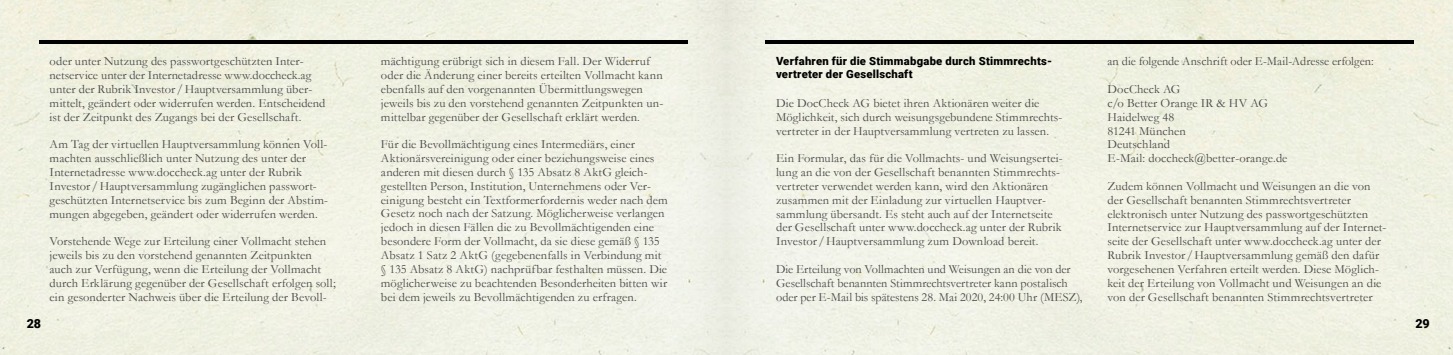
<style>
.page{position:relative;width:1453px;height:355px;background:#fff}
.page>*{position:absolute;margin:0;border:0;box-sizing:border-box;transform-origin:0 0}
.t1{font:12.5px/13.8px "Garamond";letter-spacing:.01em;color:#494948}
.t2{font:900 12.5px "Roboto";color:#000}
.t3{font:900 11.25px/13.1px "Roboto";letter-spacing:.025em;color:#000}
</style>
<div class="page">
<div style="left:0;top:0;width:1453px;height:354px;background:#f0f1e3"></div>
<hr style="left:39px;top:40px;width:648px;height:4px;background:#000">
<hr style="left:765px;top:40px;width:649px;height:3px;background:#000">
<p class="t1" style="left:50px;top:54px;width:277px">oder unter Nutzung des passwortgeschützten Inter&shy;netservice unter der Internetadresse www.doccheck.ag unter der Rubrik Investor /Hauptversammlung über&shy;mittelt, geändert oder widerrufen werden. Entscheidend ist der Zeitpunkt des Zugangs bei der Gesellschaft.</p>
<p class="t1" style="left:50px;top:137px;width:280px">Am Tag der virtuellen Hauptversammlung können Voll&shy;machten ausschließlich unter Nutzung des unter der Internetadresse www.doccheck.ag unter der Rubrik Investor /Hauptversammlung zugänglichen passwort&shy;geschützten Internetservice bis zum Beginn der Abstim&shy;mungen abgegeben, geändert oder widerrufen werden.</p>
<p class="t1" style="left:50px;top:234px;width:288px">Vorstehende Wege zur Erteilung einer Vollmacht stehen jeweils bis zu den vorstehend genannten Zeitpunkten auch zur Verfügung, wenn die Erteilung der Vollmacht durch Erklärung gegenüber der Gesellschaft erfolgen soll; ein gesonderter Nachweis über die Erteilung der Bevoll-</p>
<p class="t1" style="left:381px;top:54px;width:284px">mächtigung erübrigt sich in diesem Fall. Der Widerruf oder die Änderung einer bereits erteilten Vollmacht kann ebenfalls auf den vorgenannten Übermittlungswegen jeweils bis zu den vorstehend genannten Zeitpunkten un&shy;mittelbar gegenüber der Gesellschaft erklärt werden.</p>
<p class="t1" style="left:381px;top:137px;width:288px">Für die Bevollmächtigung eines Intermediärs, einer Aktionärsvereinigung oder einer beziehungsweise eines anderen mit diesen durch § 135 Absatz 8 AktG gleich&shy;gestellten Person, Institution, Unternehmens oder Ver&shy;einigung besteht ein Textformerfordernis weder nach dem Gesetz noch nach der Satzung. Möglicherweise verlangen jedoch in diesen Fällen die zu Bevollmächtigenden eine besondere Form der Vollmacht, da sie diese gemäß § 135<br>Absatz 1 Satz 2 AktG (gegebenenfalls in Verbindung mit § 135 Absatz 8 AktG) nachprüfbar festhalten müssen. Die möglicherweise zu beachtenden Besonderheiten bitten wir bei dem jeweils zu Bevollmächtigenden zu erfragen.</p>
<p class="t3" style="left:776px;top:54px;width:277px">Verfahren für die Stimmabgabe durch Stimmrechts&shy;vertreter der Gesellschaft</p>
<p class="t1" style="left:776px;top:96px;width:288px">Die DocCheck AG bietet ihren Aktionären weiter die<br>Möglichkeit, sich durch weisungsgebundene Stimmrechts&shy;vertreter in der Hauptversammlung vertreten zu lassen.</p>
<p class="t1" style="left:776px;top:151px;width:288px">Ein Formular, das für die Vollmachts- und Weisungsertei&shy;lung an die von der Gesellschaft benannten Stimmrechts&shy;vertreter verwendet werden kann, wird den Aktionären zusammen mit der Einladung zur virtuellen Hauptver&shy;sammlung übersandt. Es steht auch auf der Internetseite der Gesellschaft unter www.doccheck.ag unter der Rubrik Investor /Hauptversammlung zum Download bereit.</p>
<p class="t1" style="left:776px;top:262px;width:308px">Die Erteilung von Vollmachten und Weisungen an die von der<br>Gesellschaft benannten Stimmrechtsvertreter kann postalisch oder per E-Mail bis spätestens 28. Mai 2020, 24:00 Uhr (MESZ),</p>
<p class="t1" style="left:1107px;top:54px;width:268px">an die folgende Anschrift oder E-Mail-Adresse erfolgen:</p>
<p class="t1" style="left:1107px;top:82px;width:181px">DocCheck AG<br>c/o Better Orange IR &amp; HV AG<br>Haidelweg 48<br>81241 München<br>Deutschland<br>E-Mail: doccheck@better-orange.de</p>
<p class="t1" style="left:1107px;top:179px;width:280px">Zudem können Vollmacht und Weisungen an die von der Gesellschaft benannten Stimmrechtsvertreter elektronisch unter Nutzung des passwortgeschützten Internetservice zur Hauptversammlung auf der Internet&shy;seite der Gesellschaft unter www.doccheck.ag unter der Rubrik Investor /Hauptversammlung gemäß den dafür vorgesehenen Verfahren erteilt werden. Diese Möglich&shy;keit der Erteilung von Vollmacht und Weisungen an die von der Gesellschaft benannten Stimmrechtsvertreter</p>
<p class="t2" style="left:27px;top:315px;width:16px">28</p>
<p class="t2" style="left:1415px;top:315px;width:16px">29</p>
</div>
